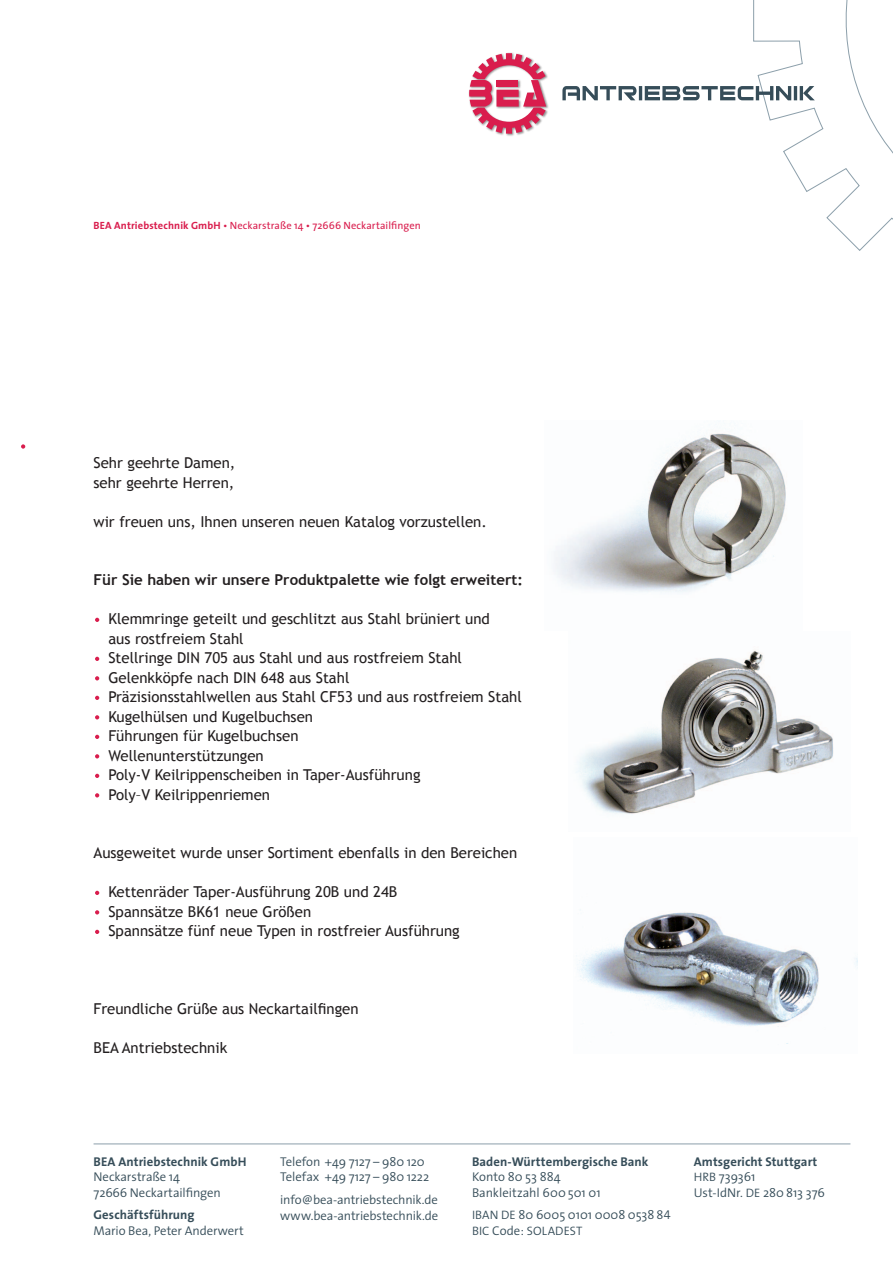
<style>
.page{position:relative;width:893px;height:1263px;background:#fff}
.page>*{position:absolute;margin:0;border:0;box-sizing:border-box;transform-origin:0 0}
.t1{font:15px/19.5px "Trebuchet MS";color:#231f20}
.t2{font:700 15px "Trebuchet MS";color:#231f20}
.t3{font:300 12.75px/15.3px "The Sans";letter-spacing:-.005em;color:#364d59}
.t4{font:700 12.75px "The Sans";letter-spacing:.005em;color:#364d59}
.t5{font:300 12.3px "The Sans";letter-spacing:.005em;color:#364d59}
.t6{font:10.5px "The Sans";letter-spacing:.01em;color:#d91d4d}
.s1{font-weight:700}
.s2{font-size:12.3px}
.s3{font-family:"The Sans Semi Light Caps";font-weight:400}
.s4{font-size:12.75px}
.s5{font-family:"The Sans Semi Light Caps";font-weight:400;font-size:12.3px}
</style>
<div class="page">
<svg style="left:95px;top:618px;width:4px;height:4px"></svg>
<svg style="left:95px;top:657px;width:4px;height:4px"></svg>
<svg style="left:95px;top:676px;width:4px;height:4px"></svg>
<svg style="left:95px;top:696px;width:4px;height:4px"></svg>
<svg style="left:95px;top:715px;width:4px;height:4px"></svg>
<svg style="left:95px;top:735px;width:4px;height:4px"></svg>
<svg style="left:95px;top:754px;width:4px;height:4px"></svg>
<svg style="left:95px;top:774px;width:4px;height:4px"></svg>
<svg style="left:95px;top:793px;width:4px;height:4px"></svg>
<svg style="left:95px;top:891px;width:4px;height:4px"></svg>
<svg style="left:95px;top:910px;width:4px;height:4px"></svg>
<svg style="left:95px;top:930px;width:4px;height:4px"></svg>
<svg style="left:753px;top:0;width:140px;height:251px"></svg>
<div style="left:468px;top:52px;width:81px;height:84px;background:#231f20;opacity:.5"></div>
<svg style="left:469px;top:53px;width:77px;height:81px"></svg>
<svg style="left:562px;top:86px;width:253px;height:14px"></svg>
<svg style="left:21px;top:444px;width:4px;height:5px"></svg>
<hr style="left:94px;top:1143px;width:756px;height:1px;background:#8c9faa">
<img style="left:554px;top:433px;width:232px;height:160px">
<img style="left:575px;top:650px;width:259px;height:164px">
<img style="left:576px;top:909px;width:281px;height:135px">
<p class="t6" style="left:94px;top:216px;width:329px"><span class="s1">BEA Antriebstechnik GmbH</span> • Neckarstraße 14 • 72666 Neckartailfingen</p>
<p class="t1" style="left:94px;top:453px;width:143px">Sehr geehrte Damen, sehr geehrte Herren,</p>
<p class="t1" style="left:94px;top:512px;width:395px">wir freuen uns, Ihnen unseren neuen Katalog vorzustellen.</p>
<p class="t2" style="left:94px;top:570px;width:431px">Für Sie haben wir unsere Produktpalette wie folgt erweitert:</p>
<p class="t1" style="left:108px;top:609px;width:415px">Klemmringe geteilt und geschlitzt aus Stahl brüniert und<br>aus rostfreiem Stahl<br>Stellringe DIN 705 aus Stahl und aus rostfreiem Stahl Gelenkköpfe nach DIN 648 aus Stahl<br>Präzisionsstahlwellen aus Stahl CF53 und aus rostfreiem Stahl Kugelhülsen und Kugelbuchsen<br>Führungen für Kugelbuchsen<br>Wellenunterstützungen<br>Poly-V Keilrippenscheiben in Taper-Ausführung<br>Poly–V Keilrippenriemen</p>
<p class="t1" style="left:94px;top:843px;width:425px">Ausgeweitet wurde unser Sortiment ebenfalls in den Bereichen</p>
<p class="t1" style="left:108px;top:882px;width:353px">Kettenräder Taper-Ausführung 20B und 24B<br>Spannsätze BK61 neue Größen<br>Spannsätze fünf neue Typen in rostfreier Ausführung</p>
<p class="t1" style="left:94px;top:999px;width:267px">Freundliche Grüße aus Neckartailfingen</p>
<p class="t1" style="left:94px;top:1038px;width:135px">BEA Antriebstechnik</p>
<p class="t4" style="left:94px;top:1151px;width:154px">BEA Antriebstechnik GmbH</p>
<p class="t3" style="left:94px;top:1169px;width:129px">Neckarstraße 14<br>72666 Neckartailfingen</p>
<p class="t4" style="left:94px;top:1204px;width:103px">Geschäftsführung</p>
<p class="t3" style="left:94px;top:1222px;width:152px">Mario Bea, Peter Anderwert</p>
<p class="t3" style="left:280px;top:1154px;width:151px">Telefon +49 7127 – 980 120<br>Telefax +49 7127 – 980 1222</p>
<p class="t3" style="left:280px;top:1192px;width:160px">info@bea-antriebstechnik.de www.bea-antriebstechnik.de</p>
<p class="t4" style="left:472px;top:1151px;width:178px">Baden-Württembergische Bank</p>
<p class="t3" style="left:472px;top:1169px;width:130px">Konto 80 53 884<br>Bankleitzahl 600 501 01</p>
<p class="t3" style="left:472px;top:1207px;width:200px"><span class="s2">IBAN DE</span> 80 6005 0101 0008 0538 <span class="s3">84</span></p>
<p class="t5" style="left:472px;top:1220px;width:112px">BIC <span class="s4">Code:</span> SOLADEST</p>
<p class="t3" style="left:694px;top:1153px;width:133px"><span class="s1">Amtsgericht Stuttgart<br></span><span class="s2">HRB</span> 739361<br>Ust-IdNr. <span class="s5">DE</span> 280 813 376</p>
</div>
